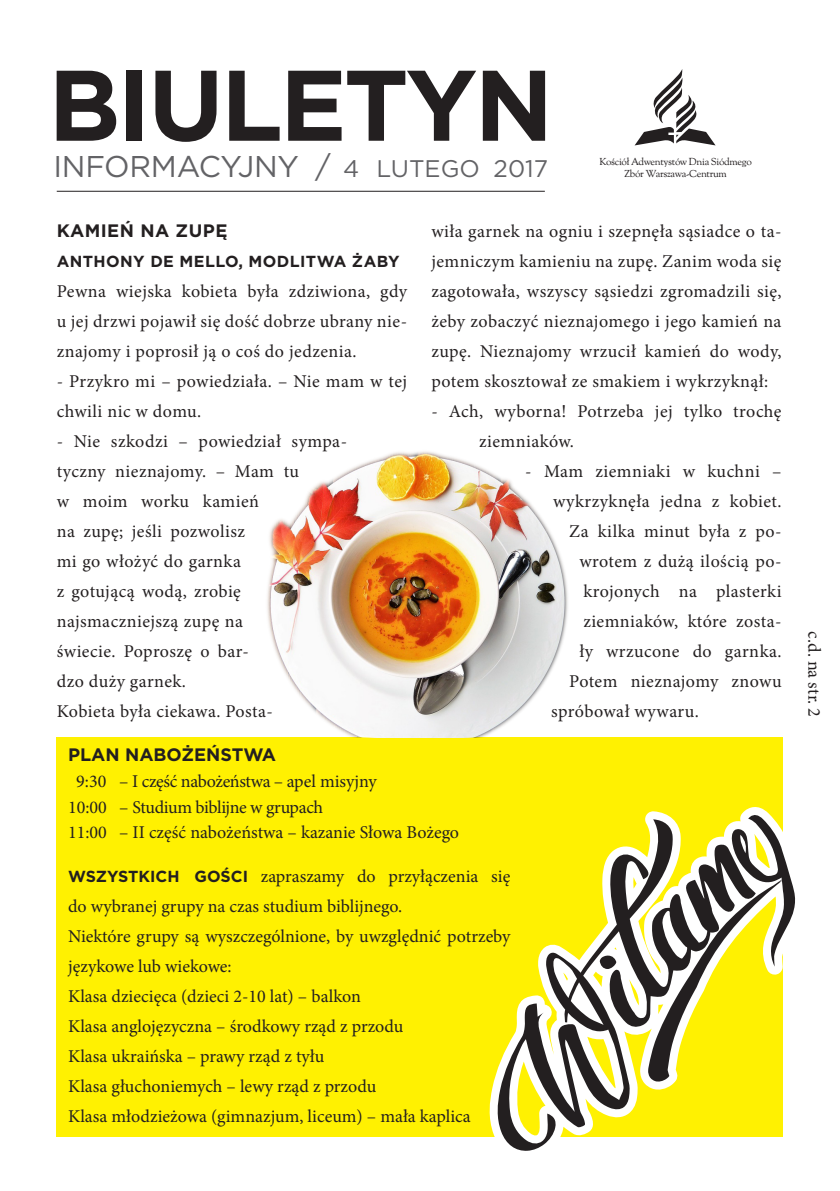
<style>
.page{position:relative;width:840px;height:1191px;background:#fff}
.page>*{position:absolute;margin:0;border:0;box-sizing:border-box;transform-origin:0 0}
.t1{font:700 100px "Gotham";letter-spacing:-.03em;color:#231f20}
.t2{font:30px "Gotham";letter-spacing:-.01em;color:#636366}
.Body_Text{font:18px/30px "Minion Pro";letter-spacing:.015em;color:#231f20}
.Headline{font:18px/30px "Minion Pro";color:#231f20}
.Body_Text-2{font:18px "Minion Pro";letter-spacing:-.02em;color:#231f20}
.Headline-2{font:700 18px "Gotham";color:#231f20}
.Headline-3{font:700 18px "Gotham";letter-spacing:.025em;color:#231f20}
.Headline-4{font:700 16px "Gotham";letter-spacing:.025em;color:#231f20}
.t3{font:10px/12px "OFL Goudy St M";letter-spacing:-.03em;color:#231f20;text-align:center}
.s1{font-size:24px}
.s2{font-family:"Gotham";font-weight:700;font-size:16px}
</style>
<div class="page">
<svg style="left:635px;top:69px;width:80px;height:76px"></svg>
<hr style="left:57px;top:191px;width:487px;height:1px;background:#231f20">
<div style="left:57px;top:737px;width:725px;height:400px;background:#fff101"></div>
<svg style="left:489px;top:802px;width:307px;height:349px"></svg>
<img style="left:267px;top:451px;width:301px;height:286px">
<h1 class="t1" style="left:48px;top:39px;width:506px">BIULETYN</h1>
<p class="t2" style="left:53px;top:147px;width:495px">INFORMACYJNY / <span class="s1">4 LUTEGO 2017</span></p>
<p class="t3" style="left:599px;top:157px;width:154px">Kościół Adwentystów Dnia Siódmego<br>Zbór Warszawa-Centrum</p>
<p class="Headline-3" style="left:57px;top:218px;width:172px">KAMIEŃ NA ZUPĘ</p>
<p class="Headline-4" style="left:57px;top:250px;width:344px">ANTHONY DE MELLO, MODLITWA ŻABY</p>
<p class="Body_Text" style="left:57px;top:276px;width:352px;text-align:justify">Pewna wiejska kobieta była zdziwiona, gdy u jej drzwi pojawił się dość dobrze ubrany nie&shy;znajomy i poprosił ją o coś do jedzenia.</p>
<p class="Body_Text" style="left:57px;top:366px;width:351px">- Przykro mi – powiedziała. – Nie mam w tej chwili nic w domu.</p>
<p class="Body_Text" style="left:57px;top:426px;width:292px">- Nie szkodzi – powiedział sympa&shy;tyczny nieznajomy. – Mam tu<br>w moim worku kamień<br>na zupę; jeśli pozwolisz<br>mi go włożyć do garnka<br>z gotującą wodą, zrobię najsmaczniejszą zupę na<br>świecie. Poproszę o bar-<br>dzo duży garnek.</p>
<p class="Body_Text" style="left:57px;top:696px;width:217px">Kobieta była ciekawa. Posta-</p>
<p class="Body_Text" style="left:431px;top:216px;width:351px;text-align:justify">wiła garnek na ogniu i szepnęła sąsiadce o ta&shy;jemniczym kamieniu na zupę. Zanim woda się zagotowała, wszyscy sąsiedzi zgromadzili się, żeby zobaczyć nieznajomego i jego kamień na zupę. Nieznajomy wrzucił kamień do wody, potem skosztował ze smakiem i wykrzyknął:</p>
<p class="Body_Text" style="left:479px;top:396px;width:304px;text-indent:-48px">- Ach, wyborna! Potrzeba jej tylko trochę ziemniaków.</p>
<p class="Body_Text" style="left:525px;top:456px;width:257px">- Mam ziemniaki w kuchni –</p>
<p class="Body_Text" style="left:553px;top:486px;width:229px">wykrzyknęła jedna z kobiet.</p>
<p class="Body_Text" style="left:569px;top:516px;width:214px">Za kilka minut była z po-</p>
<p class="Body_Text" style="left:579px;top:546px;width:204px">wrotem z dużą ilością po-</p>
<p class="Body_Text" style="left:583px;top:576px;width:200px">krojonych na plasterki</p>
<p class="Body_Text" style="left:583px;top:606px;width:200px">ziemniaków, które zosta-</p>
<p class="Body_Text" style="left:579px;top:636px;width:204px">ły wrzucone do garnka.</p>
<p class="Body_Text" style="left:569px;top:666px;width:214px">Potem nieznajomy znowu</p>
<p class="Body_Text" style="left:551px;top:696px;width:149px">spróbował wywaru.</p>
<p class="Headline-2" style="left:68px;top:743px;width:209px">PLAN NABOŻEŃSTWA</p>
<p class="Body_Text-2" style="left:76px;top:769px;width:302px">9:30 – I część nabożeństwa – apel misyjny</p>
<p class="Body_Text-2" style="left:68px;top:795px;width:256px">10:00 – Studium biblijne w grupach</p>
<p class="Body_Text" style="left:68px;top:817px;width:392px">11:00 – II część nabożeństwa – kazanie Słowa Bożego</p>
<p class="Headline" style="left:68px;top:861px;width:443px"><span class="s2">WSZYSTKICH GOŚCI</span> zapraszamy do przyłączenia się do wybranej grupy na czas studium biblijnego.</p>
<p class="Body_Text" style="left:68px;top:921px;width:443px">Niektóre grupy są wyszczególnione, by uwzględnić potrzeby językowe lub wiekowe:</p>
<p class="Body_Text" style="left:68px;top:981px;width:294px">Klasa dziecięca (dzieci 2-10 lat) – balkon</p>
<p class="Body_Text" style="left:68px;top:1011px;width:336px">Klasa anglojęzyczna – środkowy rząd z przodu</p>
<p class="Body_Text" style="left:68px;top:1041px;width:257px">Klasa ukraińska – prawy rząd z tyłu</p>
<p class="Body_Text" style="left:68px;top:1071px;width:309px">Klasa głuchoniemych – lewy rząd z przodu</p>
<p class="Body_Text" style="left:68px;top:1101px;width:404px">Klasa młodzieżowa (gimnazjum, liceum) – mała kaplica</p>
<p class="Body_Text" style="left:828px;top:631px;width:87px;rotate:90deg">c.d. na str. 2</p>
</div>
